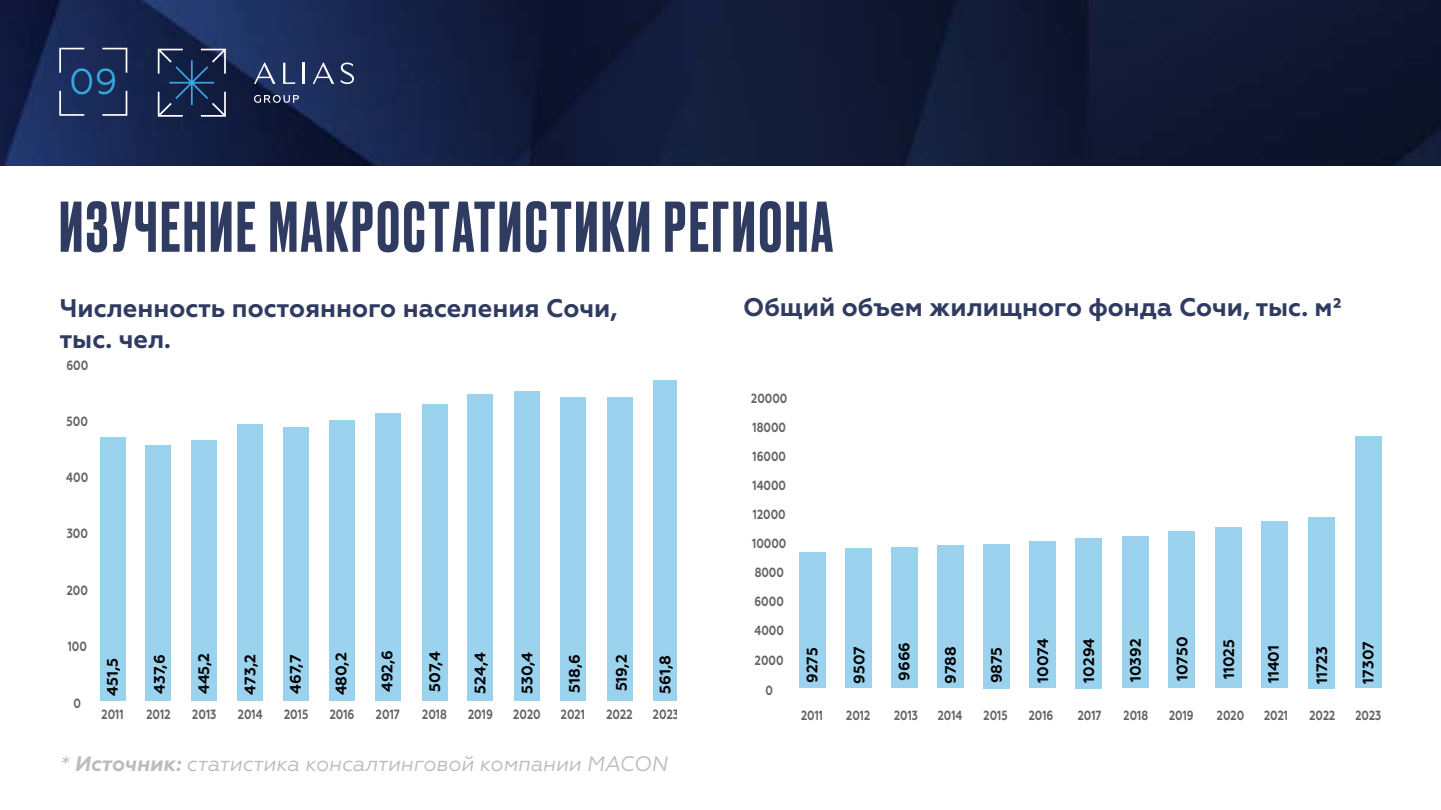
<style>
.page{position:relative;width:1441px;height:810px;background:#fff}
.page>*{position:absolute;margin:0;border:0;box-sizing:border-box;transform-origin:0 0}
.t1{font:500 67.5px "Druk Cyr";letter-spacing:.045em;color:#303b62}
.t2{font:36px "Geometria";color:#38a8e0}
.t3{font:700 25.5px/30.6px "Geometria";color:#303b62}
.t4{font:italic 21px "Geometria";color:#bcbcbc}
.t5{font:700 15.3px "Geometria";color:#000}
.t6{font:700 15.15px "Geometria";color:#000}
.t7{font:700 13.35px "Geometria";color:#646363;scale:.8 1}
.s1{font-weight:700}
</style>
<div class="page">
<img style="left:0;top:0;width:1440px;height:165px">
<svg style="left:59px;top:48px;width:25px;height:25px"></svg>
<svg style="left:59px;top:91px;width:25px;height:25px"></svg>
<svg style="left:102px;top:48px;width:25px;height:25px"></svg>
<svg style="left:102px;top:91px;width:25px;height:25px"></svg>
<svg style="left:254px;top:63px;width:21px;height:21px"></svg>
<svg style="left:283px;top:63px;width:12px;height:21px"></svg>
<hr style="left:303px;top:63px;width:2px;height:21px;background:#fff">
<svg style="left:313px;top:63px;width:21px;height:21px"></svg>
<svg style="left:341px;top:63px;width:13px;height:21px"></svg>
<svg style="left:254px;top:95px;width:45px;height:8px"></svg>
<svg style="left:158px;top:49px;width:68px;height:68px;background:#293b5d"></svg>
<div style="left:606px;top:398px;width:26px;height:303px;background:#9bd3ef"></div>
<div style="left:560px;top:398px;width:25px;height:303px;background:#9bd3ef"></div>
<div style="left:514px;top:391px;width:25px;height:310px;background:#9bd3ef"></div>
<div style="left:467px;top:395px;width:26px;height:306px;background:#9bd3ef"></div>
<div style="left:422px;top:404px;width:25px;height:297px;background:#9bd3ef"></div>
<div style="left:375px;top:413px;width:25px;height:288px;background:#9bd3ef"></div>
<div style="left:329px;top:420px;width:26px;height:281px;background:#9bd3ef"></div>
<div style="left:283px;top:428px;width:26px;height:273px;background:#9bd3ef"></div>
<div style="left:237px;top:424px;width:26px;height:277px;background:#9bd3ef"></div>
<div style="left:192px;top:441px;width:25px;height:260px;background:#9bd3ef"></div>
<div style="left:146px;top:445px;width:25px;height:256px;background:#9bd3ef"></div>
<div style="left:100px;top:437px;width:25px;height:264px;background:#9bd3ef"></div>
<div style="left:653px;top:381px;width:23px;height:320px;background:#9bd3ef"></div>
<div style="left:1308px;top:517px;width:26px;height:171px;background:#9bd3ef"></div>
<div style="left:1261px;top:522px;width:26px;height:166px;background:#9bd3ef"></div>
<div style="left:1215px;top:528px;width:26px;height:160px;background:#9bd3ef"></div>
<div style="left:1168px;top:532px;width:26px;height:156px;background:#9bd3ef"></div>
<div style="left:1122px;top:536px;width:26px;height:152px;background:#9bd3ef"></div>
<div style="left:1075px;top:538px;width:26px;height:150px;background:#9bd3ef"></div>
<div style="left:1029px;top:542px;width:26px;height:146px;background:#9bd3ef"></div>
<div style="left:983px;top:544px;width:26px;height:144px;background:#9bd3ef"></div>
<div style="left:937px;top:545px;width:26px;height:143px;background:#9bd3ef"></div>
<div style="left:891px;top:548px;width:26px;height:140px;background:#9bd3ef"></div>
<div style="left:845px;top:549px;width:26px;height:139px;background:#9bd3ef"></div>
<div style="left:798px;top:553px;width:27px;height:135px;background:#9bd3ef"></div>
<div style="left:1354px;top:437px;width:26px;height:251px;background:#9bd3ef"></div>
<h2 class="t2" style="left:69px;top:60px;width:50px">09</h2>
<h1 class="t1" style="left:59px;top:181px;width:774px">ИЗУЧЕНИЕ МАКРОСТАТИСТИКИ РЕГИОНА</h1>
<h3 class="t3" style="left:60px;top:294px;width:559px">Численность постоянного населения Сочи, тыс. чел.</h3>
<p class="t7" style="left:66px;top:358px;width:29px">600</p>
<p class="t7" style="left:67px;top:414px;width:28px">500</p>
<p class="t7" style="left:66px;top:470px;width:29px">400</p>
<p class="t7" style="left:67px;top:525px;width:28px">300</p>
<p class="t7" style="left:67px;top:583px;width:28px">200</p>
<p class="t7" style="left:68px;top:638px;width:26px">100</p>
<p class="t7" style="left:74px;top:695px;width:11px">0</p>
<p class="t5" style="left:150px;top:694px;width:41px;rotate:-90deg">437,6</p>
<p class="t5" style="left:195px;top:694px;width:43px;rotate:-90deg">445,2</p>
<p class="t5" style="left:241px;top:695px;width:42px;rotate:-90deg">473,2</p>
<p class="t5" style="left:286px;top:694px;width:41px;rotate:-90deg">467,7</p>
<p class="t5" style="left:332px;top:695px;width:44px;rotate:-90deg">480,2</p>
<p class="t5" style="left:378px;top:692px;width:44px;rotate:-90deg">492,6</p>
<p class="t5" style="left:426px;top:692px;width:42px;rotate:-90deg">507,4</p>
<p class="t5" style="left:471px;top:694px;width:43px;rotate:-90deg">524,4</p>
<p class="t5" style="left:518px;top:694px;width:43px;rotate:-90deg">530,4</p>
<p class="t5" style="left:565px;top:693px;width:40px;rotate:-90deg">518,6</p>
<p class="t5" style="left:612px;top:691px;width:38px;rotate:-90deg">519,2</p>
<p class="t5" style="left:656px;top:694px;width:40px;rotate:-90deg">561,8</p>
<p class="t5" style="left:103px;top:696px;width:39px;rotate:-90deg">451,5</p>
<p class="t7" style="left:101px;top:706px;width:29px">2011</p>
<p class="t7" style="left:146px;top:706px;width:32px">2012</p>
<p class="t7" style="left:192px;top:706px;width:32px">2013</p>
<p class="t7" style="left:238px;top:706px;width:33px">2014</p>
<p class="t7" style="left:284px;top:706px;width:32px">2015</p>
<p class="t7" style="left:329px;top:706px;width:32px">2016</p>
<p class="t7" style="left:376px;top:706px;width:32px">2017</p>
<p class="t7" style="left:422px;top:706px;width:32px">2018</p>
<p class="t7" style="left:468px;top:706px;width:32px">2019</p>
<p class="t7" style="left:513px;top:706px;width:36px">2020</p>
<p class="t7" style="left:560px;top:706px;width:32px">2021</p>
<p class="t7" style="left:606px;top:706px;width:34px">2022</p>
<p class="t7" style="left:652px;top:706px;width:34px">2023</p>
<h3 class="t4" style="left:60px;top:751px;width:609px">* <span class="s1">Источник:</span> статистика консалтинговой компании MACON</h3>
<h3 class="t3" style="left:743px;top:293px;width:600px">Общий объем жилищного фонда Сочи, тыс. м²</h3>
<p class="t7" style="left:751px;top:390px;width:47px">20000</p>
<p class="t7" style="left:752px;top:419px;width:43px">18000</p>
<p class="t7" style="left:752px;top:448px;width:43px">16000</p>
<p class="t7" style="left:752px;top:477px;width:43px">14000</p>
<p class="t7" style="left:752px;top:506px;width:42px">12000</p>
<p class="t7" style="left:752px;top:535px;width:44px">10000</p>
<p class="t7" style="left:754px;top:565px;width:38px">8000</p>
<p class="t7" style="left:754px;top:593px;width:38px">6000</p>
<p class="t7" style="left:754px;top:623px;width:38px">4000</p>
<p class="t7" style="left:754px;top:653px;width:37px">2000</p>
<p class="t7" style="left:765px;top:682px;width:11px">0</p>
<p class="t6" style="left:803px;top:683px;width:37px;rotate:-90deg">9275</p>
<p class="t6" style="left:850px;top:684px;width:39px;rotate:-90deg">9507</p>
<p class="t6" style="left:895px;top:681px;width:40px;rotate:-90deg">9666</p>
<p class="t6" style="left:941px;top:684px;width:39px;rotate:-90deg">9788</p>
<p class="t6" style="left:987px;top:683px;width:38px;rotate:-90deg">9875</p>
<p class="t6" style="left:1033px;top:683px;width:46px;rotate:-90deg">10074</p>
<p class="t6" style="left:1079px;top:683px;width:46px;rotate:-90deg">10294</p>
<p class="t6" style="left:1126px;top:682px;width:45px;rotate:-90deg">10392</p>
<p class="t6" style="left:1172px;top:681px;width:46px;rotate:-90deg">10750</p>
<p class="t6" style="left:1219px;top:679px;width:42px;rotate:-90deg">11025</p>
<p class="t6" style="left:1264px;top:683px;width:40px;rotate:-90deg">11401</p>
<p class="t6" style="left:1312px;top:684px;width:39px;rotate:-90deg">11723</p>
<p class="t6" style="left:1358px;top:684px;width:44px;rotate:-90deg">17307</p>
<p class="t7" style="left:801px;top:708px;width:29px">2011</p>
<p class="t7" style="left:846px;top:708px;width:31px">2012</p>
<p class="t7" style="left:893px;top:708px;width:31px">2013</p>
<p class="t7" style="left:937px;top:708px;width:32px">2014</p>
<p class="t7" style="left:983px;top:708px;width:32px">2015</p>
<p class="t7" style="left:1028px;top:708px;width:32px">2016</p>
<p class="t7" style="left:1077px;top:708px;width:31px">2017</p>
<p class="t7" style="left:1123px;top:708px;width:32px">2018</p>
<p class="t7" style="left:1168px;top:708px;width:32px">2019</p>
<p class="t7" style="left:1216px;top:708px;width:36px">2020</p>
<p class="t7" style="left:1263px;top:708px;width:31px">2021</p>
<p class="t7" style="left:1308px;top:708px;width:34px">2022</p>
<p class="t7" style="left:1355px;top:708px;width:34px">2023</p>
</div>
